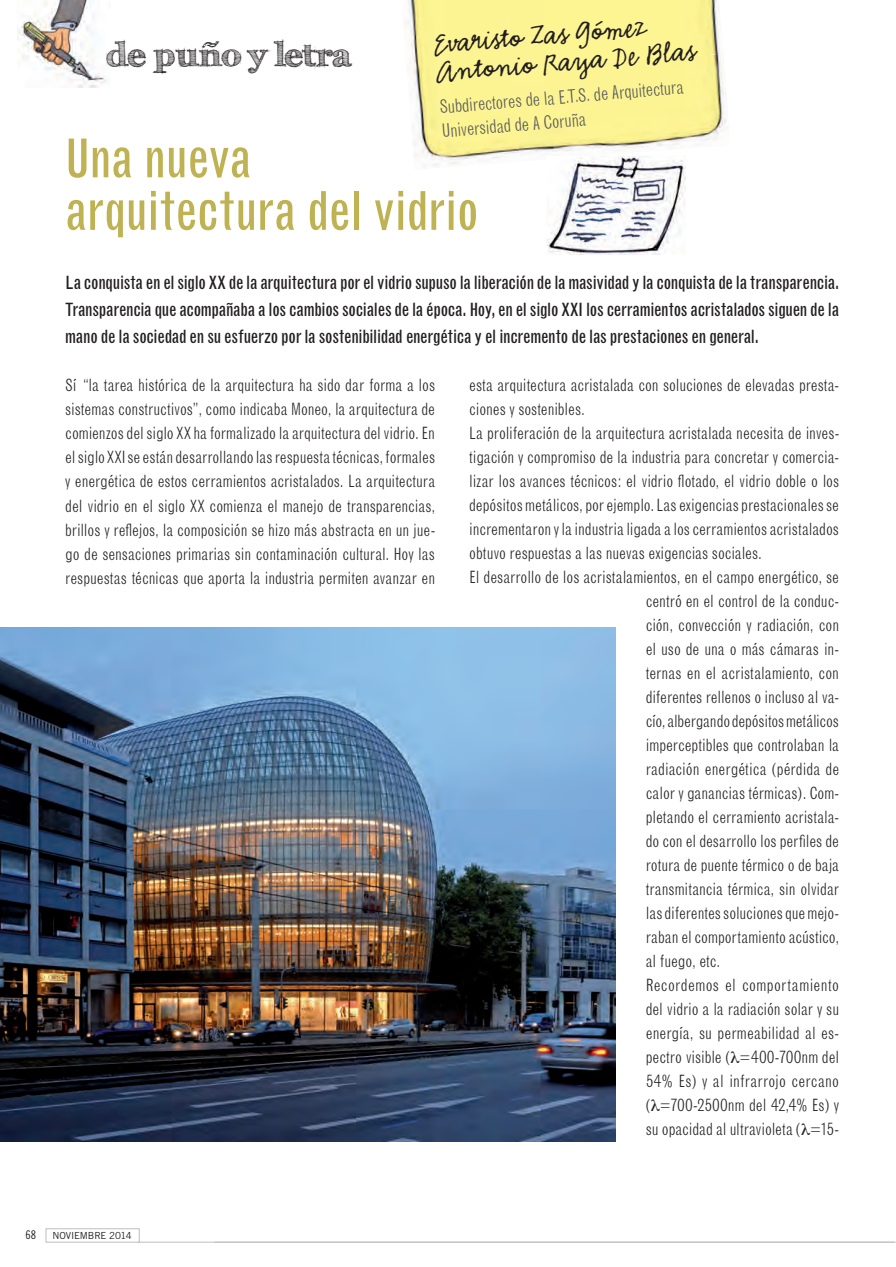
<style>
.page{position:relative;width:896px;height:1267px;background:#fff}
.page>*{position:absolute;margin:0;border:0;box-sizing:border-box;transform-origin:0 0}
.t1{font:condensed 52.5px/52.5px "Grotesque";letter-spacing:-.005em;color:#beb253}
.t2{font:700 33px "FFF Tusj";color:#231f20}
.t3{font:31.5px/28.2px "Emmascript MVB Std";color:#231f20}
.t4{font:condensed 18px/27px "Grotesque";letter-spacing:-.02em;color:#231f20;text-align:justify}
.t5{font:300 condensed 18px/23.7px "Grotesque";color:#57585a}
.t6{font:300 condensed 16.5px/24px "Grotesque";letter-spacing:-.01em;color:#231f20;text-align:justify}
.t7{font:300 condensed 16.5px "Grotesque";letter-spacing:.02em;color:#231f20}
.t8{font:12px "Trade Gothic LT Std Cn 18";color:#231f20}
.t9{font:9.75px "Trade Gothic LT Std";letter-spacing:-.015em;color:#231f20}
</style>
<div class="page">
<img style="left:17px;top:0;width:90px;height:88px">
<img style="left:0;top:627px;width:616px;height:514px">
<img style="left:520px;top:70px;width:207px;height:84px">
<img style="left:406px;top:0;width:114px;height:167px">
<div style="left:506px;top:0;width:216px;height:70px;background:#fdf492"></div>
<div style="left:46px;top:1228px;width:94px;height:14px;border:1px solid #bdbfbc"></div>
<hr style="left:138px;top:1241px;width:756px;height:1px;background:#bdbfbc">
<img style="left:547px;top:156px;width:138px;height:99px">
<img style="left:547px;top:156px;width:47px;height:4px">
<h3 class="t3" style="left:433px;top:31px;width:261px;rotate:-5deg">Evaristo Zas Gómez<br>Antonio Raya De Blas</h3>
<p class="t5" style="left:439px;top:96px;width:246px;rotate:-5deg">Subdirectores de la E.T.S. de Arquitectura<br>Universidad de A Coruña</p>
<h2 class="t2" style="left:106px;top:36px;width:245px">de puño y letra</h2>
<h1 class="t1" style="left:65px;top:133px;width:415px">Una nueva arquitectura del vidrio</h1>
<p class="t4" style="left:65px;top:269px;width:775px">La conquista en el siglo XX de la arquitectura por el vidrio supuso la liberación de la masividad y la conquista de la transparencia.<br>Transparencia que acompañaba a los cambios sociales de la época. Hoy, en el siglo XXI los cerramientos acristalados siguen de la mano de la sociedad en su esfuerzo por la sostenibilidad energética y el incremento de las prestaciones en general.</p>
<p class="t6" style="left:65px;top:373px;width:371px">Sí “la tarea histórica de la arquitectura ha sido dar forma a los sistemas constructivos”, como indicaba Moneo, la arquitectura de comienzos del siglo XX ha formalizado la arquitectura del vidrio. En el siglo XXI se están desarrollando las respuesta técnicas, formales y energética de estos cerramientos acristalados. La arquitectura del vidrio en el siglo XX comienza el manejo de transparencias, brillos y reflejos, la composición se hizo más abstracta en un jue&shy;go de sensaciones primarias sin contaminación cultural. Hoy las respuestas técnicas que aporta la industria permiten avanzar en</p>
<p class="t6" style="left:469px;top:373px;width:371px">esta arquitectura acristalada con soluciones de elevadas presta-</p>
<p class="t6" style="left:469px;top:397px;width:117px">ciones y sostenibles.</p>
<p class="t6" style="left:469px;top:421px;width:372px">La proliferación de la arquitectura acristalada necesita de inves-</p>
<p class="t6" style="left:469px;top:445px;width:371px">tigación y compromiso de la industria para concretar y comercia-</p>
<p class="t6" style="left:469px;top:469px;width:372px">lizar los avances técnicos: el vidrio flotado, el vidrio doble o los</p>
<p class="t6" style="left:469px;top:493px;width:371px">depósitos metálicos, por ejemplo. Las exigencias prestacionales se</p>
<p class="t6" style="left:469px;top:517px;width:371px">incrementaron y la industria ligada a los cerramientos acristalados</p>
<p class="t6" style="left:469px;top:541px;width:294px">obtuvo respuestas a las nuevas exigencias sociales.</p>
<p class="t6" style="left:469px;top:565px;width:371px">El desarrollo de los acristalamientos, en el campo energético, se</p>
<p class="t6" style="left:646px;top:589px;width:195px">centró en el control de la conduc-</p>
<p class="t6" style="left:646px;top:613px;width:195px">ción, convección y radiación, con</p>
<p class="t6" style="left:646px;top:637px;width:195px">el uso de una o más cámaras in-</p>
<p class="t6" style="left:646px;top:661px;width:195px">ternas en el acristalamiento, con</p>
<p class="t6" style="left:646px;top:685px;width:195px">diferentes rellenos o incluso al va-</p>
<p class="t6" style="left:646px;top:709px;width:195px">cío, albergando depósitos metálicos</p>
<p class="t6" style="left:646px;top:733px;width:195px">imperceptibles que controlaban la</p>
<p class="t6" style="left:646px;top:757px;width:195px">radiación energética (pérdida de</p>
<p class="t6" style="left:646px;top:781px;width:195px">calor y ganancias térmicas). Com-</p>
<p class="t6" style="left:646px;top:805px;width:195px">pletando el cerramiento acristala-</p>
<p class="t6" style="left:646px;top:829px;width:195px">do con el desarrollo los perfiles de</p>
<p class="t6" style="left:646px;top:853px;width:195px">rotura de puente térmico o de baja</p>
<p class="t6" style="left:646px;top:877px;width:195px">transmitancia térmica, sin olvidar</p>
<p class="t6" style="left:646px;top:901px;width:195px">las diferentes soluciones que mejo-</p>
<p class="t6" style="left:646px;top:925px;width:195px">raban el comportamiento acústico,</p>
<p class="t6" style="left:646px;top:949px;width:76px">al fuego, etc.</p>
<p class="t7" style="left:646px;top:975px;width:195px">Recordemos el comportamiento</p>
<p class="t6" style="left:646px;top:997px;width:195px">del vidrio a la radiación solar y su</p>
<p class="t6" style="left:646px;top:1021px;width:195px">energía, su permeabilidad al es-</p>
<p class="t6" style="left:646px;top:1045px;width:195px">pectro visible ( =400-700nm del</p>
<p class="t6" style="left:646px;top:1069px;width:195px">54% Es) y al infrarrojo cercano</p>
<p class="t6" style="left:646px;top:1093px;width:195px">( =700-2500nm del 42,4% Es) y</p>
<p class="t6" style="left:646px;top:1117px;width:195px">su opacidad al ultravioleta ( =15-</p>
<p class="t8" style="left:25px;top:1227px;width:12px">68</p>
<p class="t9" style="left:52px;top:1229px;width:81px">NOVIEMBRE 2014</p>
</div>
